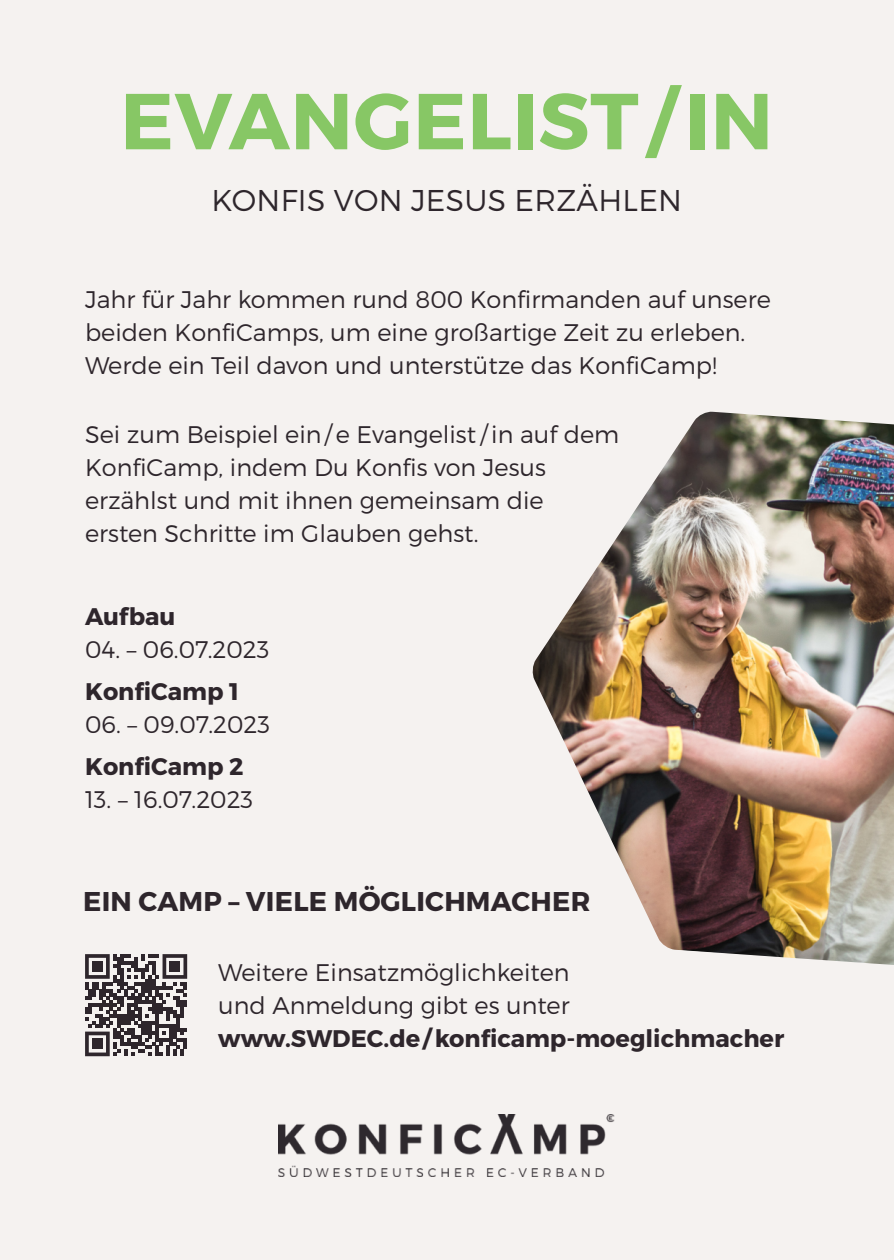
<style>
.page{position:relative;width:894px;height:1260px;background:#fff}
.page>*{position:absolute;margin:0;border:0;box-sizing:border-box;transform-origin:0 0}
.t1{font:700 79.2px "Montserrat";letter-spacing:.01em;color:#87c765}
.t2{font:300 30px "Montserrat";letter-spacing:.01em;color:#2e262c}
.t3{font:700 27px "Montserrat";letter-spacing:.01em;color:#2e262c}
.t4{font:300 24px/33px "Montserrat";color:#2e262c}
.t5{font:700 24px "Montserrat";color:#2e262c}
</style>
<div class="page">
<div style="left:0;top:0;width:894px;height:1259px;background:#f5f2f0"></div>
<img style="left:278px;top:1114px;width:337px;height:62px">
<svg style="left:85px;top:954px;width:102px;height:102px"></svg>
<div style="left:92px;top:961px;width:11px;height:10px;background:#2e262c"></div>
<div style="left:169px;top:961px;width:11px;height:10px;background:#2e262c"></div>
<div style="left:92px;top:1038px;width:11px;height:11px;background:#2e262c"></div>
<img style="left:532px;top:412px;width:362px;height:552px">
<h1 class="t1" style="left:120px;top:73px;width:654px">EVANGELIST/IN</h1>
<p class="t2" style="left:211px;top:182px;width:472px">KONFIS VON JESUS ERZÄHLEN</p>
<p class="t4" style="left:85px;top:283px;width:687px">Jahr für Jahr kommen rund 800 Konfirmanden auf unsere beiden KonfiCamps, um eine großartige Zeit zu erleben.<br>Werde ein Teil davon und unterstütze das KonfiCamp!</p>
<p class="t4" style="left:85px;top:418px;width:535px">Sei zum Beispiel ein / e Evangelist / in auf dem KonfiCamp, indem Du Konfis von Jesus erzählst und mit ihnen gemeinsam die ersten Schritte im Glauben gehst.</p>
<p class="t5" style="left:85px;top:602px;width:92px">Aufbau</p>
<p class="t4" style="left:85px;top:633px;width:186px">04. – 06.07.2023</p>
<p class="t5" style="left:85px;top:677px;width:155px">KonfiCamp 1</p>
<p class="t4" style="left:85px;top:708px;width:187px">06. – 09.07.2023</p>
<p class="t5" style="left:85px;top:752px;width:160px">KonfiCamp 2</p>
<p class="t4" style="left:85px;top:783px;width:170px">13. – 16.07.2023</p>
<p class="t3" style="left:83px;top:884px;width:509px">EIN CAMP – VIELE MÖGLICHMACHER</p>
<p class="t4" style="left:218px;top:956px;width:353px">Weitere Einsatzmöglichkeiten und Anmeldung gibt es unter</p>
<p class="t5" style="left:218px;top:1024px;width:567px">www.SWDEC.de/ konficamp-moeglichmacher</p>
</div>
